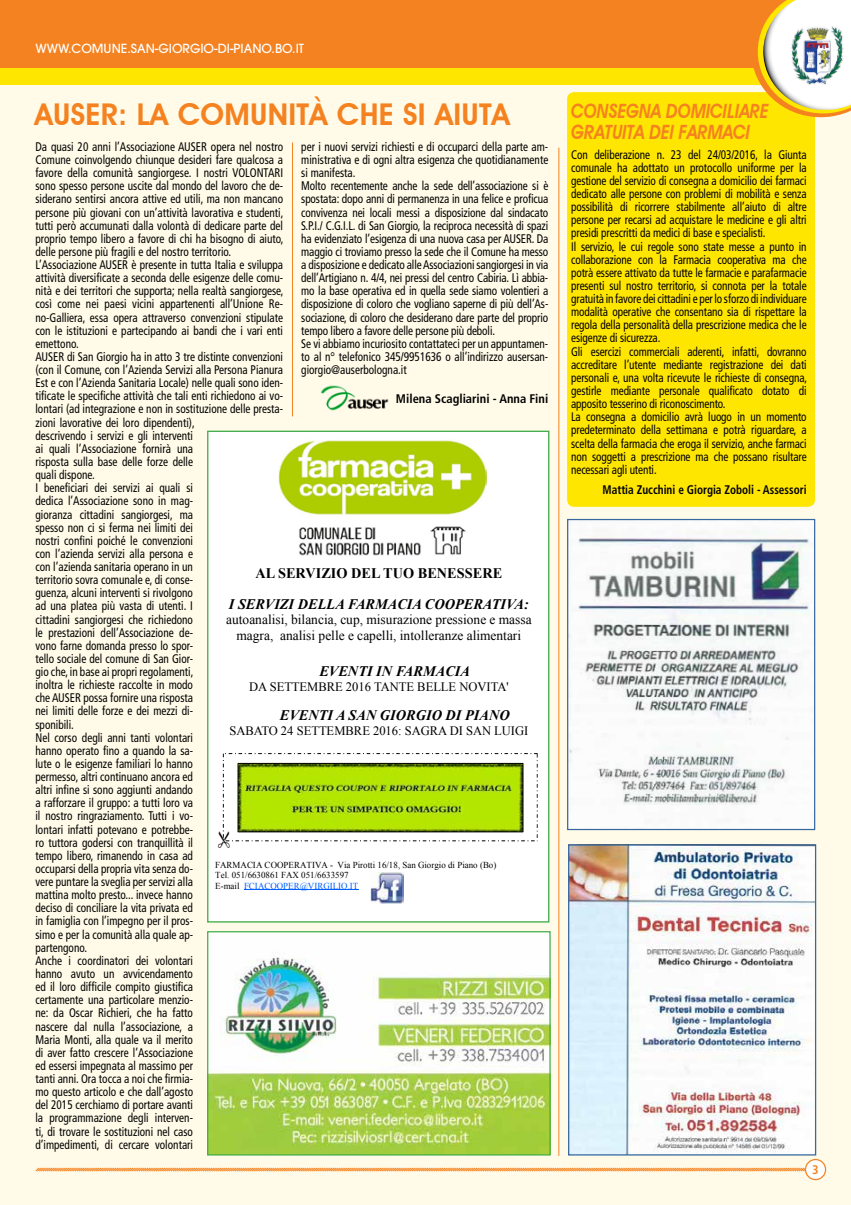
<style>
.page{position:relative;width:851px;height:1205px;background:#fff}
.page>*{position:absolute;margin:0;border:0;box-sizing:border-box;transform-origin:0 0}
.t1{font:600 30px "Avant Garde IT Cby BT";letter-spacing:.01em;color:#f58220}
.t2{font:italic 600 19.75px/21.2px "Avant Garde IT Cby BT";color:#f58220;scale:.85 1}
.t3{font:italic 700 14.62px "Times New Roman";color:#000}
.t4{font:700 14.62px "Times New Roman";letter-spacing:.005em;color:#000}
.t5{font:13.75px/15.8px "Times New Roman";color:#000;text-align:center}
.t6{font:12.88px "Times New Roman";letter-spacing:-.005em;color:#000}
.t7{font:condensed 12.5px/13.1px "Frutiger";color:#000;scale:.9 1}
.t8{font:700 condensed 12.5px "Frutiger";color:#000;scale:.9 1}
.t9{font:500 12.5px "Avant Garde";color:#fff}
.t10{font:700 condensed 12.5px "Frutiger";color:#000}
.t11{font:700 condensed 12.5px "Frutiger";color:#f58220}
.t12{font:9.12px/10.5px "Times New Roman";letter-spacing:.005em;color:#000}
.s1{color:#0060ff}
</style>
<div class="page">
<div style="left:0;top:0;width:850px;height:1205px;background:#fffbe8"></div>
<div style="left:0;top:67px;width:850px;height:18px;background:#ffe600"></div>
<div style="left:0;top:0;width:850px;height:67px;background:#f58220"></div>
<svg style="left:35px;top:1167px;width:769px;height:5px"></svg>
<div style="left:805px;top:1159px;width:20px;height:20px;background:#fff;border-radius:50%"></div>
<div style="left:804px;top:1159px;width:22px;height:21px;border:1px solid #f58220;border-radius:50%"></div>
<hr style="left:292px;top:142px;width:1px;height:274px;background:#f58220">
<img style="left:570px;top:846px;width:244px;height:307px">
<div style="left:568px;top:844px;width:248px;height:311px;border:1px solid #3769a0"></div>
<svg style="left:209px;top:433px;width:338px;height:487px;background:#f5f7e7"></svg>
<div style="left:567px;top:92px;width:247px;height:415px;background:#ffe600;border-radius:7px"></div>
<img style="left:320px;top:385px;width:69px;height:26px">
<hr style="left:558px;top:148px;width:1px;height:1008px;background:#f58220">
<img style="left:569px;top:521px;width:244px;height:307px">
<div style="left:567px;top:519px;width:248px;height:311px;border:1px solid #3769a0"></div>
<img style="left:209px;top:933px;width:339px;height:220px">
<div style="left:207px;top:931px;width:343px;height:224px;border:1px solid #41ad49"></div>
<svg style="left:751px;top:0;width:99px;height:117px"></svg>
<img style="left:790px;top:25px;width:54px;height:60px">
<svg style="left:218px;top:753px;width:319px;height:95px;background:#bbd859"></svg>
<p class="t9" style="left:35px;top:41px;width:270px">WWW.COMUNE.SAN-GIORGIO-DI-PIANO.BO.IT</p>
<h1 class="t1" style="left:35px;top:97px;width:476px">AUSER: LA COMUNITÀ CHE SI AIUTA</h1>
<p class="t7" style="left:35px;top:140px;width:277px">Da quasi 20 anni l’Associazione AUSER opera nel nostro Comune coinvolgendo chiunque desideri fare qualcosa a favore della comunità sangiorgese. I nostri VOLONTARI sono spesso persone uscite dal mondo del lavoro che de&shy;siderano sentirsi ancora attive ed utili, ma non mancano persone più giovani con un’attività lavorativa e studenti, tutti però accumunati dalla volontà di dedicare parte del proprio tempo libero a favore di chi ha bisogno di aiuto, delle persone più fragili e del nostro territorio.<br>L’Associazione AUSER è presente in tutta Italia e sviluppa attività diversificate a seconda delle esigenze delle comu&shy;nità e dei territori che supporta; nella realtà sangiorgese, così come nei paesi vicini appartenenti all’Unione Re&shy;no-Galliera, essa opera attraverso convenzioni stipulate con le istituzioni e partecipando ai bandi che i vari enti emettono.<br>AUSER di San Giorgio ha in atto 3 tre distinte convenzioni (con il Comune, con l’Azienda Servizi alla Persona Pianura Est e con l’Azienda Sanitaria Locale) nelle quali sono iden&shy;tificate le specifiche attività che tali enti richiedono ai vo&shy;lontari (ad integrazione e non in sostituzione delle presta&shy;zioni lavorative dei loro dipendenti),<br>descrivendo i servizi e gli interventi<br>ai quali l’Associazione fornirà una<br>risposta sulla base delle forze delle<br>quali dispone.<br>I beneficiari dei servizi ai quali si<br>dedica l’Associazione sono in mag-<br>gioranza cittadini sangiorgesi, ma<br>spesso non ci si ferma nei limiti dei<br>nostri confini poiché le convenzioni<br>con l’azienda servizi alla persona e<br>con l’azienda sanitaria operano in un<br>territorio sovra comunale e, di conse-<br>guenza, alcuni interventi si rivolgono<br>ad una platea più vasta di utenti. I<br>cittadini sangiorgesi che richiedono<br>le prestazioni dell’Associazione de-<br>vono farne domanda presso lo spor-<br>tello sociale del comune di San Gior-<br>gio che, in base ai propri regolamenti,<br>inoltra le richieste raccolte in modo<br>che AUSER possa fornire una risposta<br>nei limiti delle forze e dei mezzi di-<br>sponibili.<br>Nel corso degli anni tanti volontari<br>hanno operato fino a quando la sa-<br>lute o le esigenze familiari lo hanno<br>permesso, altri continuano ancora ed<br>altri infine si sono aggiunti andando<br>a rafforzare il gruppo: a tutti loro va<br>il nostro ringraziamento. Tutti i vo-<br>lontari infatti potevano e potrebbe-<br>ro tuttora godersi con tranquillità il<br>tempo libero, rimanendo in casa ad<br>occuparsi della propria vita senza do-<br>vere puntare la sveglia per servizi alla<br>mattina molto presto... invece hanno<br>deciso di conciliare la vita privata ed<br>in famiglia con l’impegno per il pros-<br>simo e per la comunità alla quale ap-<br>partengono.<br>Anche i coordinatori dei volontari<br>hanno avuto un avvicendamento<br>ed il loro difficile compito giustifica<br>certamente una particolare menzio-<br>ne: da Oscar Richieri, che ha fatto<br>nascere dal nulla l’associazione, a<br>Maria Monti, alla quale va il merito<br>di aver fatto crescere l’Associazione<br>ed essersi impegnata al massimo per<br>tanti anni. Ora tocca a noi che firmia-<br>mo questo articolo e che dall’agosto<br>del 2015 cerchiamo di portare avanti<br>la programmazione degli interven-<br>ti, di trovare le sostituzioni nel caso<br>d’impedimenti, di cercare volontari</p>
<p class="t7" style="left:301px;top:140px;width:276px">per i nuovi servizi richiesti e di occuparci della parte am&shy;ministrativa e di ogni altra esigenza che quotidianamente si manifesta.<br>Molto recentemente anche la sede dell’associazione si è spostata: dopo anni di permanenza in una felice e proficua convivenza nei locali messi a disposizione dal sindacato S.P.I./ C.G.I.L. di San Giorgio, la reciproca necessità di spazi ha evidenziato l’esigenza di una nuova casa per AUSER. Da maggio ci troviamo presso la sede che il Comune ha messo a disposizione e dedicato alle Associazioni sangiorgesi in via dell’Artigiano n. 4/4, nei pressi del centro Cabiria. Lì abbia&shy;mo la base operativa ed in quella sede siamo volentieri a disposizione di coloro che vogliano saperne di più dell’As&shy;sociazione, di coloro che desiderano dare parte del proprio tempo libero a favore delle persone più deboli.<br>Se vi abbiamo incuriosito contattateci per un appuntamen&shy;to al n° telefonico 345/9951636 o all’indirizzo ausersan&shy;giorgio@auserbologna.it</p>
<p class="t10" style="left:396px;top:391px;width:154px">Milena Scagliarini - Anna Fini</p>
<p class="t4" style="left:255px;top:562px;width:248px">AL SERVIZIO DEL TUO BENESSERE</p>
<p class="t3" style="left:229px;top:593px;width:301px">I SERVIZI DELLA FARMACIA COOPERATIVA:</p>
<p class="t5" style="left:226px;top:611px;width:307px">autoanalisi, bilancia, cup, misurazione pressione e massa magra, analisi pelle e capelli, intolleranze alimentari</p>
<p class="t3" style="left:319px;top:661px;width:152px">EVENTI IN FARMACIA</p>
<p class="t6" style="left:249px;top:677px;width:261px">DA SETTEMBRE 2016 TANTE BELLE NOVITA'</p>
<p class="t3" style="left:280px;top:705px;width:231px">EVENTI A SAN GIORGIO DI PIANO</p>
<p class="t6" style="left:229px;top:722px;width:300px">SABATO 24 SETTEMBRE 2016: SAGRA DI SAN LUIGI</p>
<p class="t12" style="left:215px;top:859px;width:283px">FARMACIA COOPERATIVA - Via Pirotti 16/18, San Giorgio di Piano (Bo)<br>Tel. 051/6630861 FAX 051/6633597<br>E-mail <span class="s1">FCIACOOPER@VIRGILIO.IT</span></p>
<h2 class="t2" style="left:571px;top:100px;width:234px">CONSEGNA DOMICILIARE<br>GRATUITA DEI FARMACI</h2>
<p class="t7" style="left:571px;top:148px;width:264px">Con deliberazione n. 23 del 24/03/2016, la Giunta comunale ha adottato un protocollo uniforme per la gestione del servizio di consegna a domicilio dei farmaci dedicato alle persone con problemi di mobilità e senza possibilità di ricorrere stabilmente all’aiuto di altre persone per recarsi ad acquistare le medicine e gli altri presidi prescritti da medici di base e specialisti.<br>Il servizio, le cui regole sono state messe a punto in collaborazione con la Farmacia cooperativa ma che potrà essere attivato da tutte le farmacie e parafarmacie presenti sul nostro territorio, si connota per la totale gratuità in favore dei cittadini e per lo sforzo di individuare modalità operative che consentano sia di rispettare la regola della personalità della prescrizione medica che le esigenze di sicurezza.<br>Gli esercizi commerciali aderenti, infatti, dovranno accreditare l’utente mediante registrazione dei dati personali e, una volta ricevute le richieste di consegna, gestirle mediante personale qualificato dotato di apposito tesserino di riconoscimento.<br>La consegna a domicilio avrà luogo in un momento predeterminato della settimana e potrà riguardare, a scelta della farmacia che eroga il servizio, anche farmaci non soggetti a prescrizione ma che possano risultare necessari agli utenti.</p>
<p class="t8" style="left:602px;top:482px;width:228px">Mattia Zucchini e Giorgia Zoboli - Assessori</p>
<p class="t11" style="left:812px;top:1162px;width:8px">3</p>
</div>
